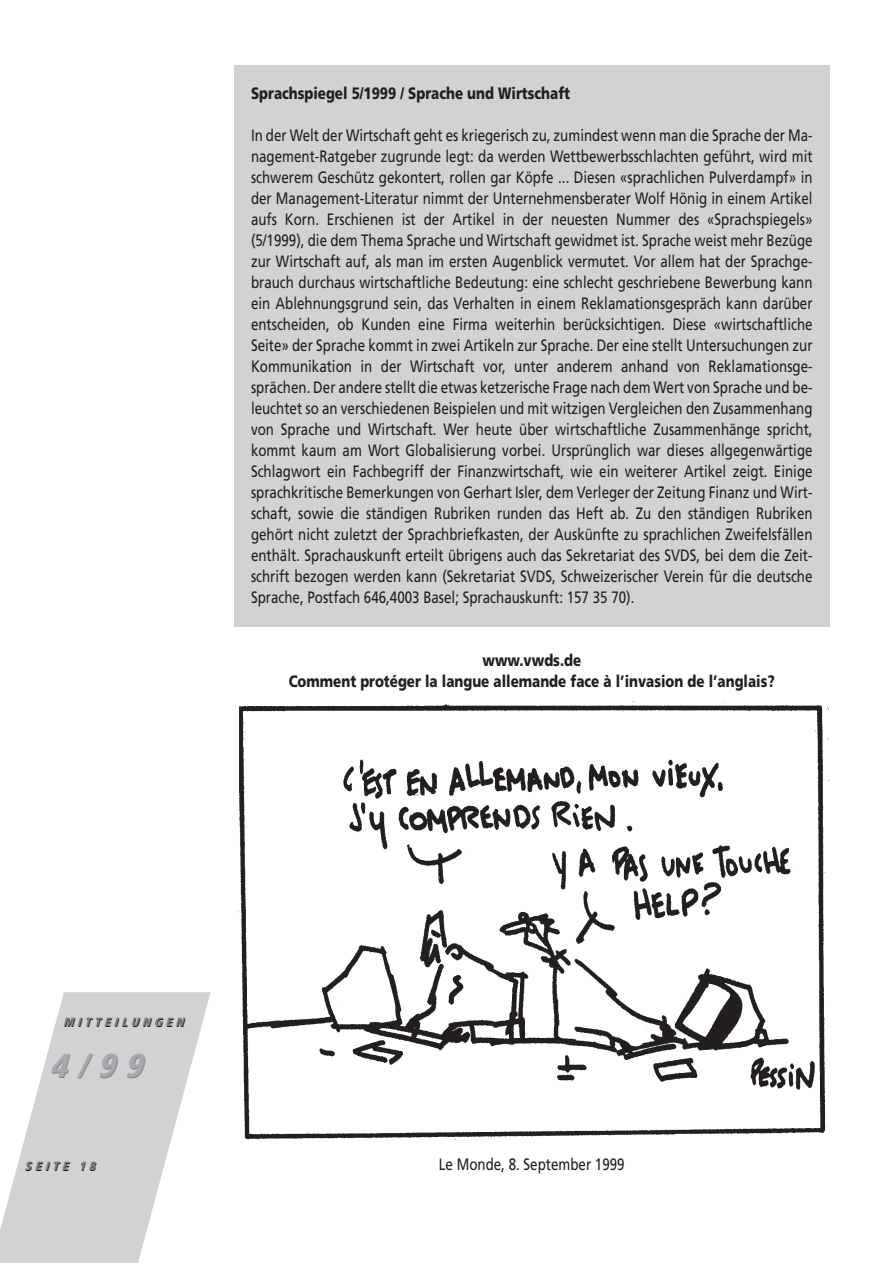
<style>
.page{position:relative;width:893px;height:1263px;background:#fff}
.page>*{position:absolute;margin:0;border:0;box-sizing:border-box;transform-origin:0 0}
.t1{font:italic 900 condensed 33px "Frutiger";color:#808285}
.t2{font:16.5px/21px "Frutiger";color:#231f20;text-align:justify;scale:.81 1}
.t3{font:900 16.5px/21px "Frutiger";color:#231f20;text-align:center;scale:.81 1}
.t4{font:italic 900 condensed 12px "Frutiger";color:#231f20}
</style>
<div class="page">
<svg style="left:0;top:992px;width:211px;height:271px;fill:#d1d2d4"></svg>
<div style="left:234px;top:65px;width:595px;height:562px;background:#d1d2d4"></div>
<img style="left:238px;top:701px;width:590px;height:439px">
<p class="t3" style="left:251px;top:84px;width:395px">Sprachspiegel 5/1999 / Sprache und Wirtschaft</p>
<p class="t2" style="left:251px;top:126px;width:694px">In der Welt der Wirtschaft geht es kriegerisch zu, zumindest wenn man die Sprache der Ma&shy;nagement-Ratgeber zugrunde legt: da werden Wettbewerbsschlachten geführt, wird mit schwerem Geschütz gekontert, rollen gar Köpfe ... Diesen «sprachlichen Pulverdampf» in der Management-Literatur nimmt der Unternehmensberater Wolf Hönig in einem Artikel aufs Korn. Erschienen ist der Artikel in der neuesten Nummer des «Sprachspiegels» (5/1999), die dem Thema Sprache und Wirtschaft gewidmet ist. Sprache weist mehr Bezüge zur Wirtschaft auf, als man im ersten Augenblick vermutet. Vor allem hat der Sprachge&shy;brauch durchaus wirtschaftliche Bedeutung: eine schlecht geschriebene Bewerbung kann ein Ablehnungsgrund sein, das Verhalten in einem Reklamationsgespräch kann darüber entscheiden, ob Kunden eine Firma weiterhin berücksichtigen. Diese «wirtschaftliche Seite» der Sprache kommt in zwei Artikeln zur Sprache. Der eine stellt Untersuchungen zur Kommunikation in der Wirtschaft vor, unter anderem anhand von Reklamationsge&shy;sprächen. Der andere stellt die etwas ketzerische Frage nach dem Wert von Sprache und be&shy;leuchtet so an verschiedenen Beispielen und mit witzigen Vergleichen den Zusammenhang von Sprache und Wirtschaft. Wer heute über wirtschaftliche Zusammenhänge spricht, kommt kaum am Wort Globalisierung vorbei. Ursprünglich war dieses allgegenwärtige Schlagwort ein Fachbegriff der Finanzwirtschaft, wie ein weiterer Artikel zeigt. Einige sprachkritische Bemerkungen von Gerhart Isler, dem Verleger der Zeitung Finanz und Wirt&shy;schaft, sowie die ständigen Rubriken runden das Heft ab. Zu den ständigen Rubriken gehört nicht zuletzt der Sprachbriefkasten, der Auskünfte zu sprachlichen Zweifelsfällen enthält. Sprachauskunft erteilt übrigens auch das Sekretariat des SVDS, bei dem die Zeit&shy;schrift bezogen werden kann (Sekretariat SVDS, Schweizerischer Verein für die deutsche Sprache, Postfach 646,4003 Basel; Sprachauskunft: 157 35 70).</p>
<p class="t3" style="left:289px;top:651px;width:601px">www.vwds.de<br>Comment protéger la langue allemande face à l’invasion de l’anglais?</p>
<p class="t4" style="left:64px;top:1018px;width:125px">MITTEILUNGEN</p>
<h1 class="t1" style="left:50px;top:1053px;width:102px">4/99</h1>
<p class="t4" style="left:25px;top:1162px;width:75px">SEITE 18</p>
<p class="t2" style="left:439px;top:1155px;width:231px">Le Monde, 8. September 1999</p>
</div>
